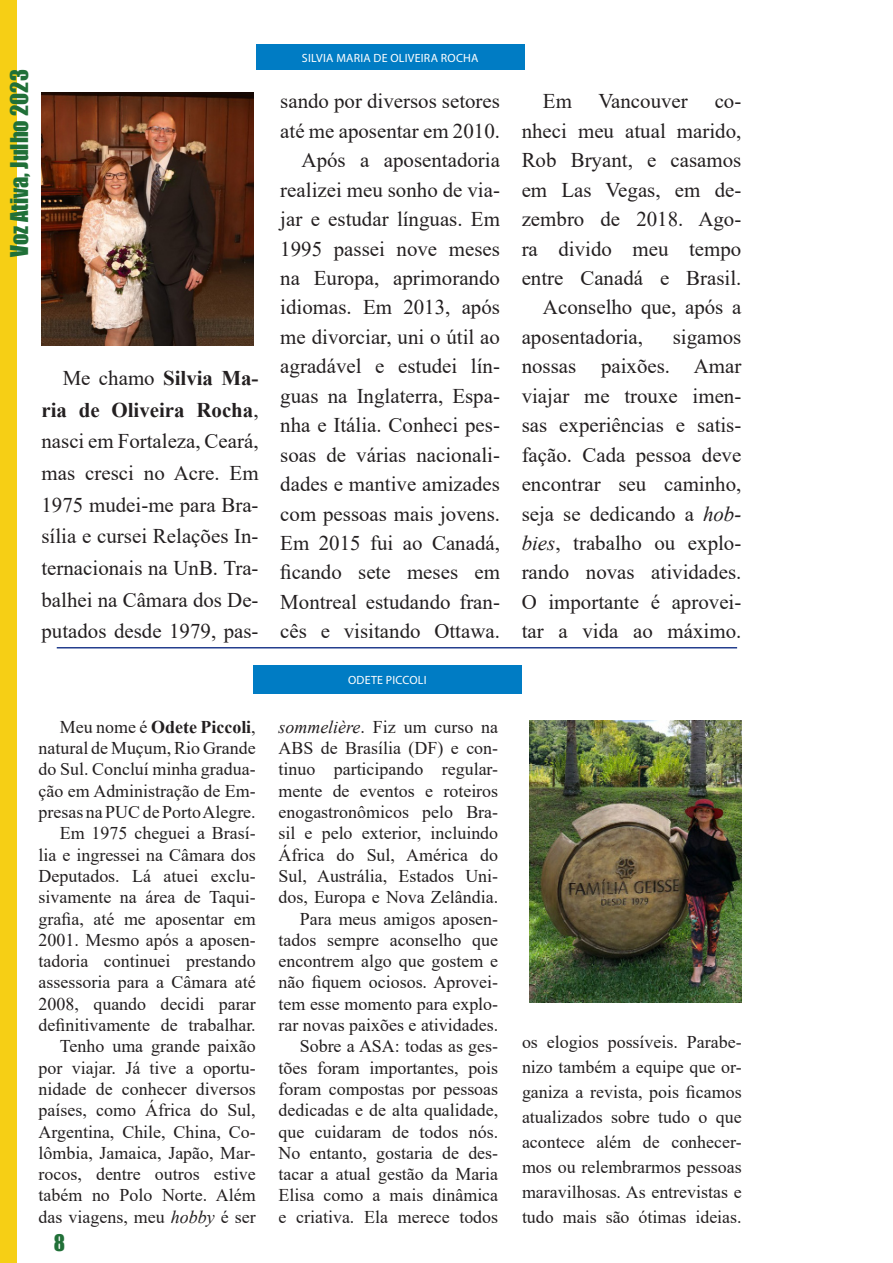
<style>
.page{position:relative;width:893px;height:1263px;background:#fff}
.page>*{position:absolute;margin:0;border:0;box-sizing:border-box;transform-origin:0 0}
.t1{font:22.5px "Impact";color:#207038}
.t2{font:21px "Impact";color:#217038}
.t3{font:20.85px/29.4px "Times New Roman";color:#231f20;text-align:justify}
.t4{font:18px/21.3px "Times New Roman";color:#231f20;text-align:justify}
.t5{font:12px "Myriad Pro";letter-spacing:.02em;color:#fff}
.s1{font-weight:700}
.s2{font-style:italic}
</style>
<div class="page">
<div style="left:0;top:0;width:17px;height:1263px;background:#f6cf15"></div>
<img style="left:529px;top:720px;width:212px;height:282px">
<div style="left:253px;top:666px;width:269px;height:28px;background:#007cc4"></div>
<img style="left:41px;top:93px;width:212px;height:252px">
<div style="left:256px;top:44px;width:268px;height:26px;background:#007cc4"></div>
<hr style="left:57px;top:647px;width:680px;height:1px;background:#253f8e">
<p class="t1" style="left:2px;top:257px;width:189px;rotate:-90deg">Voz Ativa, Julho 2023</p>
<p class="t3" style="left:41px;top:361px;width:219px;line-height:31.7px;text-indent:21px">Me chamo <span class="s1">Silvia Ma&shy;ria de Oliveira Rocha</span>, nasci em Fortaleza, Ceará, mas cresci no Acre. Em 1975 mudei-me para Bra&shy;sília e cursei Relações In&shy;ternacionais na UnB. Tra&shy;balhei na Câmara dos De&shy;putados desde 1979, pas-</p>
<p class="t4" style="left:39px;top:715px;width:219px;text-indent:21px">Meu nome é <span class="s1">Odete Piccoli</span>, natural de Muçum, Rio Grande do Sul. Concluí minha gradua&shy;ção em Administração de Em&shy;presas na PUC de Porto Alegre.</p>
<p class="t4" style="left:39px;top:822px;width:219px;text-indent:21px">Em 1975 cheguei a Brasí&shy;lia e ingressei na Câmara dos Deputados. Lá atuei exclu&shy;sivamente na área de Taqui&shy;grafia, até me aposentar em 2001. Mesmo após a aposen&shy;tadoria continuei prestando assessoria para a Câmara até 2008, quando decidi parar definitivamente de trabalhar.</p>
<p class="t4" style="left:39px;top:1035px;width:219px;text-indent:21px">Tenho uma grande paixão por viajar. Já tive a oportu&shy;nidade de conhecer diversos países, como África do Sul, Argentina, Chile, China, Co&shy;lômbia, Jamaica, Japão, Mar&shy;rocos, dentre outros estive tabém no Polo Norte. Além das viagens, meu <span class="s2">hobby</span> é ser</p>
<p class="t2" style="left:54px;top:1226px;width:13px">8</p>
<p class="t5" style="left:302px;top:50px;width:178px">SILVIA MARIA DE OLIVEIRA ROCHA</p>
<p class="t3" style="left:280px;top:86px;width:221px">sando por diversos setores até me aposentar em 2010.</p>
<p class="t3" style="left:280px;top:145px;width:221px;text-indent:21px">Após a aposentadoria realizei meu sonho de via&shy;jar e estudar línguas. Em 1995 passei nove meses na Europa, aprimorando idiomas. Em 2013, após me divorciar, uni o útil ao agradável e estudei lín&shy;guas na Inglaterra, Espa&shy;nha e Itália. Conheci pes&shy;soas de várias nacionali&shy;dades e mantive amizades com pessoas mais jovens.<br>Em 2015 fui ao Canadá, ficando sete meses em Montreal estudando fran&shy;cês e visitando Ottawa.</p>
<p class="t5" style="left:348px;top:673px;width:80px">ODETE PICCOLI</p>
<p class="t3" style="left:543px;top:86px;width:31px">Em</p>
<p class="t3" style="left:598px;top:86px;width:91px">Vancouver</p>
<p class="t3" style="left:522px;top:86px;width:221px;text-indent:193px">co&shy;nheci meu atual marido, Rob Bryant, e casamos em Las Vegas, em de&shy;zembro de 2018. Ago&shy;ra divido meu tempo entre Canadá e Brasil.</p>
<p class="t3" style="left:522px;top:292px;width:221px;text-indent:21px">Aconselho que, após a aposentadoria,</p>
<p class="t3" style="left:522px;top:322px;width:221px;text-indent:151px">sigamos nossas paixões. Amar viajar me trouxe imen&shy;sas experiências e satis&shy;fação. Cada pessoa deve encontrar seu caminho, seja se dedicando a <span class="s2">hob&shy;bies</span>, trabalho ou explo&shy;rando novas atividades.<br>O importante é aprovei&shy;tar a vida ao máximo.</p>
<p class="t4" style="left:278px;top:715px;width:221px"><span class="s2">sommelière</span>. Fiz um curso na ABS de Brasília (DF) e con&shy;tinuo participando regular&shy;mente de eventos e roteiros enogastronômicos pelo Bra&shy;sil e pelo exterior, incluindo África do Sul, América do Sul, Austrália, Estados Uni&shy;dos, Europa e Nova Zelândia.</p>
<p class="t4" style="left:278px;top:907px;width:221px;text-indent:21px">Para meus amigos aposen&shy;tados sempre aconselho que encontrem algo que gostem e não fiquem ociosos. Aprovei&shy;tem esse momento para explo&shy;rar novas paixões e atividades.</p>
<p class="t4" style="left:278px;top:1035px;width:221px;text-indent:21px">Sobre a ASA: todas as ges&shy;tões foram importantes, pois foram compostas por pessoas dedicadas e de alta qualidade, que cuidaram de todos nós.<br>No entanto, gostaria de des&shy;tacar a atual gestão da Maria Elisa como a mais dinâmica e criativa. Ela merece todos</p>
<p class="t4" style="left:522px;top:1029px;width:221px;line-height:24.9px">os elogios possíveis. Parabe&shy;nizo também a equipe que or&shy;ganiza a revista, pois ficamos atualizados sobre tudo o que acontece além de conhecer&shy;mos ou relembrarmos pessoas maravilhosas. As entrevistas e tudo mais são ótimas ideias.</p>
</div>
